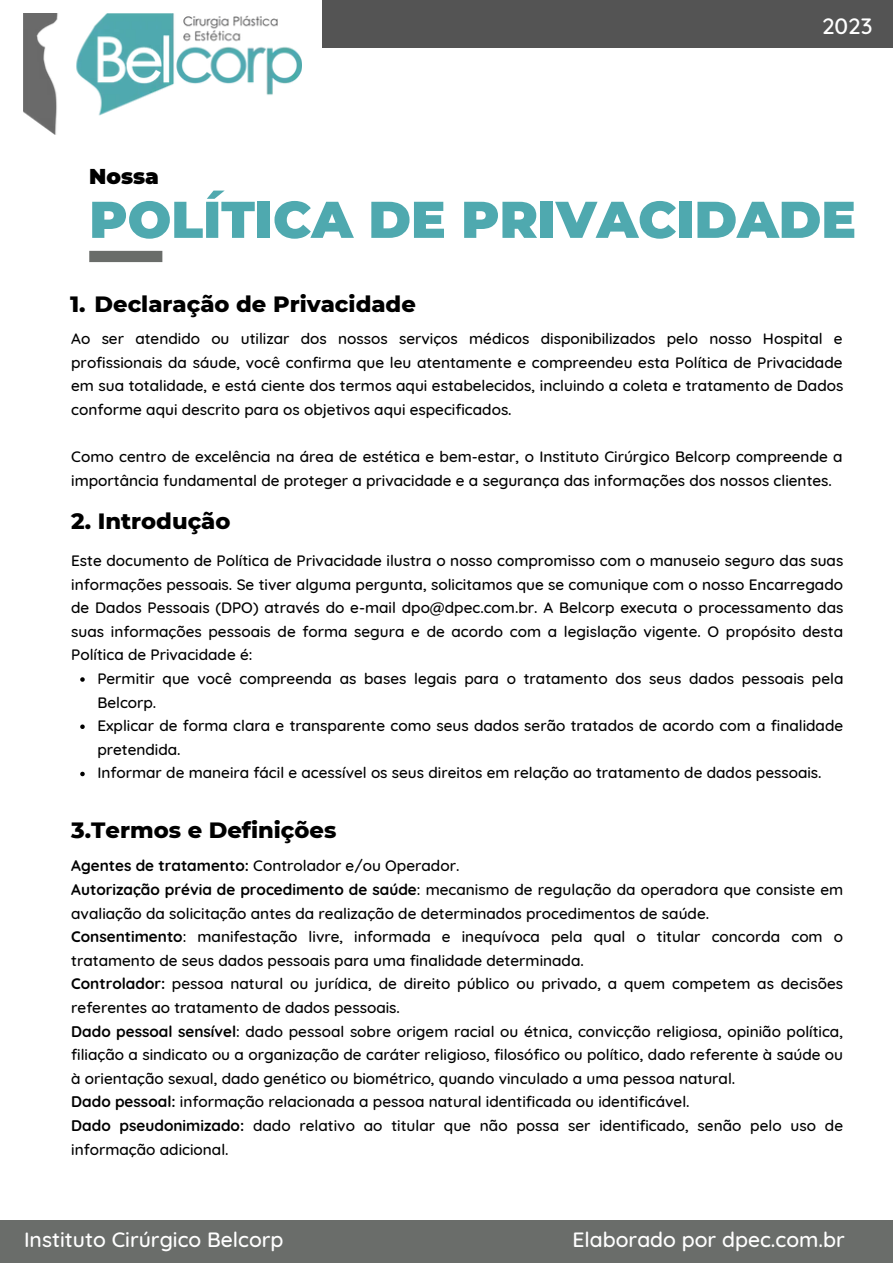
<style>
.page{position:relative;width:893px;height:1264px;background:#fff}
.page>*{position:absolute;margin:0;border:0;box-sizing:border-box;transform-origin:0 0}
.t1{font:900 51.6px "Montserrat";color:#4fa9af}
.t2{font:800 22.65px "Montserrat";color:#000}
.t3{font:500 22.5px "Quicksand";color:#fff}
.t4{font:900 21.45px "Montserrat";color:#000}
.t5{font:500 21.15px "Quicksand";color:#fff}
.t6{font:500 15.3px/23.5px "Quicksand";color:#000}
.s1{font-weight:700}
</style>
<div class="page">
<div style="left:0;top:1219px;width:892px;height:43px;background:#6a6d6a"></div>
<div style="left:89px;top:251px;width:73px;height:11px;background:#6a6d6a"></div>
<svg style="left:80px;top:677px;width:5px;height:4px"></svg>
<svg style="left:80px;top:724px;width:5px;height:5px"></svg>
<svg style="left:80px;top:771px;width:5px;height:5px"></svg>
<div style="left:322px;top:0;width:570px;height:47px;background:#545454"></div>
<img style="left:23px;top:14px;width:278px;height:120px">
<p class="t4" style="left:89px;top:163px;width:71px">Nossa</p>
<p class="t3" style="left:822px;top:12px;width:52px">2023</p>
<p class="t1" style="left:89px;top:188px;width:768px">POLÍTICA DE PRIVACIDADE</p>
<p class="t2" style="left:70px;top:290px;width:347px">1. Declaração de Privacidade</p>
<p class="t6" style="left:71px;top:326px;width:773px;text-align:justify">Ao ser atendido ou utilizar dos nossos serviços médicos disponibilizados pelo nosso Hospital e profissionais da sáude, você confirma que leu atentamente e compreendeu esta Política de Privacidade em sua totalidade, e está ciente dos termos aqui estabelecidos, incluindo a coleta e tratamento de Dados conforme aqui descrito para os objetivos aqui especificados.</p>
<p class="t6" style="left:71px;top:444px;width:772px">Como centro de excelência na área de estética e bem-estar, o Instituto Cirúrgico Belcorp compreende a importância fundamental de proteger a privacidade e a segurança das informações dos nossos clientes.</p>
<p class="t2" style="left:71px;top:507px;width:161px">2. Introdução</p>
<p class="t6" style="left:71px;top:548px;width:773px;text-align:justify">Este documento de Política de Privacidade ilustra o nosso compromisso com o manuseio seguro das suas informações pessoais. Se tiver alguma pergunta, solicitamos que se comunique com o nosso Encarregado de Dados Pessoais (DPO) através do e-mail dpo@dpec.com.br. A Belcorp executa o processamento das suas informações pessoais de forma segura e de acordo com a legislação vigente. O propósito desta Política de Privacidade é:</p>
<p class="t6" style="left:97px;top:666px;width:747px">Permitir que você compreenda as bases legais para o tratamento dos seus dados pessoais pela<br>Belcorp.</p>
<p class="t6" style="left:97px;top:713px;width:747px">Explicar de forma clara e transparente como seus dados serão tratados de acordo com a finalidade pretendida.</p>
<p class="t6" style="left:97px;top:761px;width:725px">Informar de maneira fácil e acessível os seus direitos em relação ao tratamento de dados pessoais.</p>
<p class="t2" style="left:71px;top:815px;width:267px">3.Termos e Definições</p>
<p class="t6" style="left:71px;top:853px;width:389px"><span class="s1">Agentes de tratamento:</span> Controlador e/ou Operador.</p>
<p class="t6" style="left:71px;top:877px;width:773px"><span class="s1">Autorização prévia de procedimento de saúde</span>: mecanismo de regulação da operadora que consiste em avaliação da solicitação antes da realização de determinados procedimentos de saúde.</p>
<p class="t6" style="left:71px;top:924px;width:773px"><span class="s1">Consentimento</span>: manifestação livre, informada e inequívoca pela qual o titular concorda com o tratamento de seus dados pessoais para uma finalidade determinada.</p>
<p class="t6" style="left:71px;top:971px;width:773px"><span class="s1">Controlador:</span> pessoa natural ou jurídica, de direito público ou privado, a quem competem as decisões referentes ao tratamento de dados pessoais.</p>
<p class="t6" style="left:71px;top:1019px;width:773px;text-align:justify"><span class="s1">Dado pessoal sensível</span>: dado pessoal sobre origem racial ou étnica, convicção religiosa, opinião política, filiação a sindicato ou a organização de caráter religioso, filosófico ou político, dado referente à saúde ou à orientação sexual, dado genético ou biométrico, quando vinculado a uma pessoa natural.</p>
<p class="t6" style="left:71px;top:1089px;width:620px"><span class="s1">Dado pessoal:</span> informação relacionada a pessoa natural identificada ou identificável.</p>
<p class="t6" style="left:71px;top:1113px;width:773px"><span class="s1">Dado pseudonimizado:</span> dado relativo ao titular que não possa ser identificado, senão pelo uso de informação adicional.</p>
<p class="t5" style="left:24px;top:1225px;width:261px">Instituto Cirúrgico Belcorp</p>
<p class="t5" style="left:572px;top:1225px;width:274px">Elaborado por dpec.com.br</p>
</div>
